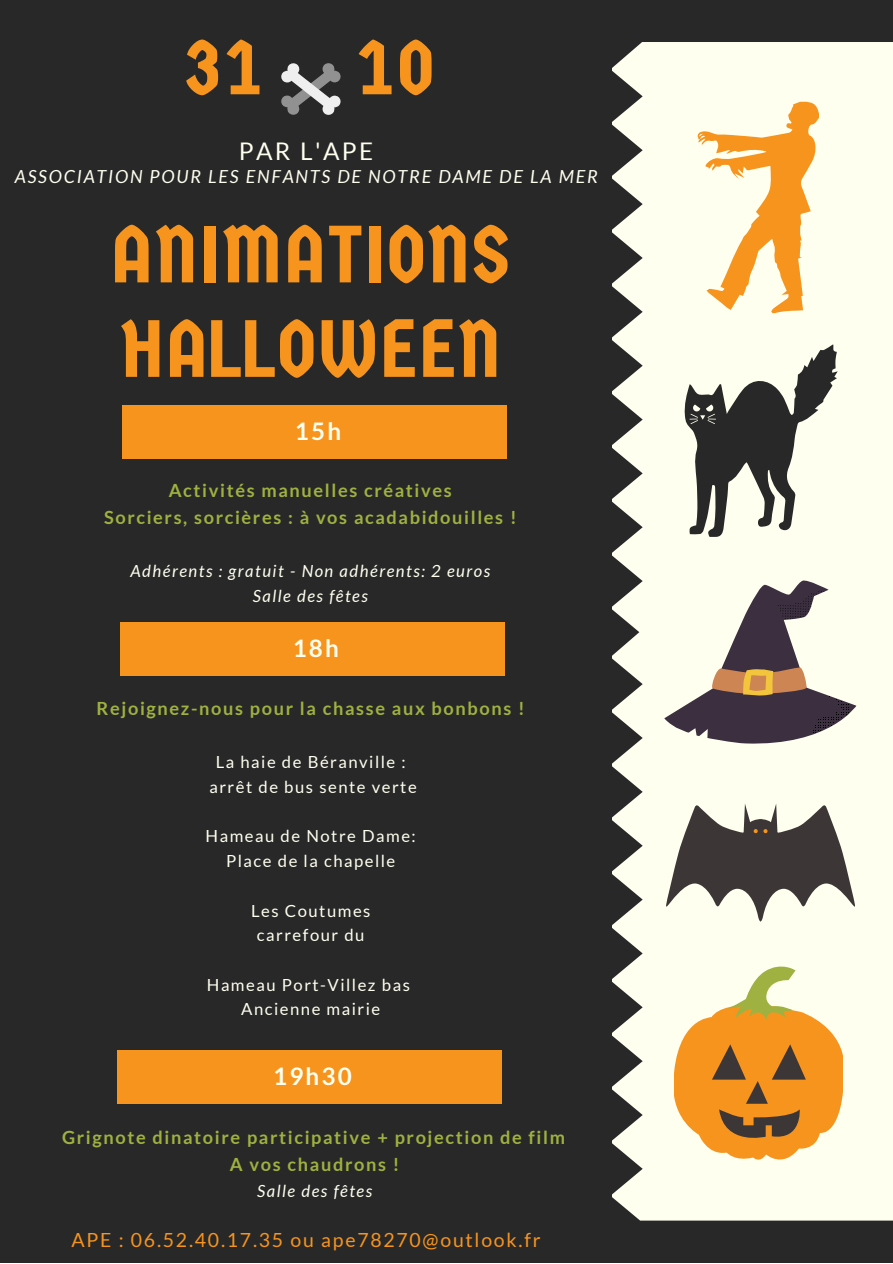
<style>
.page{position:relative;width:893px;height:1264px;background:#fff}
.page>*{position:absolute;margin:0;border:0;box-sizing:border-box;transform-origin:0 0}
.t1{font:81px/94.3px "Germania One";letter-spacing:.03em;color:#f7941e}
.t2{font:24.3px "Lato";letter-spacing:.1em;color:#fffff0}
.t3{font:700 24.15px "Lato";letter-spacing:.09em;color:#fffff0}
.t4{font:19.5px "Lato";letter-spacing:.09em;color:#f7941e}
.t5{font:700 18.15px/27px "Lato";letter-spacing:.09em;color:#9fb140;text-align:center}
.t6{font:italic 18px "Lato";letter-spacing:.1em;color:#fffff0}
.t7{font:16.65px/24.8px "Lato";letter-spacing:.09em;color:#fffff0;text-align:center}
.t8{font:italic 16.65px/24.8px "Lato";letter-spacing:.09em;color:#fffff0;text-align:center}
</style>
<div class="page">
<div style="left:0;top:0;width:892px;height:1262px;background:#282828"></div>
<svg style="left:612px;top:633px;width:280px;height:587px;background:#e6e6d9"></svg>
<svg style="left:612px;top:42px;width:280px;height:591px;background:#ecebde"></svg>
<svg style="left:664px;top:580px;width:192px;height:163px;background:#aea59f"></svg>
<svg style="left:666px;top:803px;width:188px;height:118px;background:#939089"></svg>
<svg style="left:674px;top:966px;width:168px;height:193px;background:#e6ae63"></svg>
<svg style="left:697px;top:102px;width:121px;height:211px;background:#fbd49c"></svg>
<svg style="left:281px;top:63px;width:60px;height:52px"></svg>
<svg style="left:684px;top:344px;width:153px;height:193px"></svg>
<div style="left:122px;top:406px;width:384px;height:52px;background:#f7941e"></div>
<div style="left:117px;top:1050px;width:384px;height:53px;background:#f7941e"></div>
<div style="left:120px;top:622px;width:384px;height:53px;background:#f7941e"></div>
<h1 class="t1" style="left:183px;top:20px;width:252px">31 10</h1>
<h2 class="t2" style="left:239px;top:138px;width:136px">PAR L'APE</h2>
<p class="t6" style="left:15px;top:166px;width:584px">ASSOCIATION POUR LES ENFANTS DE NOTRE DAME DE LA MER</p>
<h1 class="t1" style="left:111px;top:208px;width:400px">ANIMATIONS<br>HALLOWEEN</h1>
<h3 class="t3" style="left:295px;top:417px;width:48px">15h</h3>
<p class="t5" style="left:104px;top:477px;width:414px">Activités manuelles créatives<br>Sorciers, sorcières : à vos acadabidouilles !</p>
<p class="t8" style="left:130px;top:559px;width:361px">Adhérents : gratuit - Non adhérents: 2 euros<br>Salle des fêtes</p>
<h3 class="t3" style="left:293px;top:634px;width:48px">18h</h3>
<p class="t5" style="left:97px;top:695px;width:429px">Rejoignez-nous pour la chasse aux bonbons !</p>
<p class="t7" style="left:209px;top:749px;width:209px">La haie de Béranville : arrêt de bus sente verte</p>
<p class="t7" style="left:206px;top:823px;width:212px">Hameau de Notre Dame:<br>Place de la chapelle</p>
<p class="t7" style="left:251px;top:898px;width:121px">Les Coutumes carrefour du</p>
<p class="t7" style="left:207px;top:972px;width:204px">Hameau Port-Villez bas<br>Ancienne mairie</p>
<h3 class="t3" style="left:273px;top:1061px;width:80px">19h30</h3>
<p class="t5" style="left:62px;top:1123px;width:504px">Grignote dinatoire participative + projection de film<br>A vos chaudrons !</p>
<p class="t8" style="left:257px;top:1178px;width:117px">Salle des fêtes</p>
<p class="t4" style="left:71px;top:1228px;width:470px">APE : 06.52.40.17.35 ou ape78270@outlook.fr</p>
</div>
